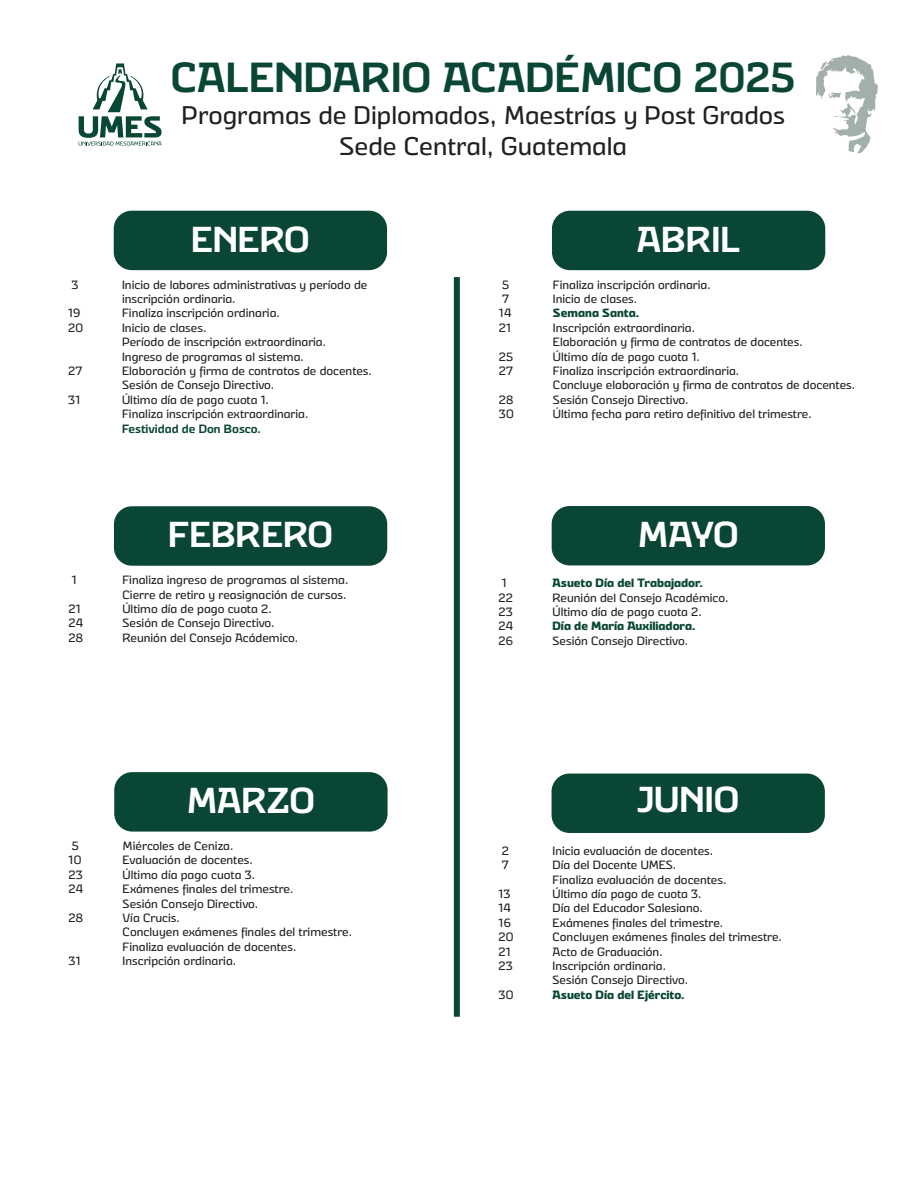
<style>
.page{position:relative;width:918px;height:1188px;background:#fff}
.page>*{position:absolute;margin:0;border:0;box-sizing:border-box;transform-origin:0 0}
.t1{font:700 42px "Eixample Villa";color:#094635}
.t2{font:700 36px "Eixample Villa";color:#fff}
.t3{font:25.5px/30.6px "Eixample Villa";color:#231f20;text-align:center}
.t4{font:12px/14.4px "Eixample Villa";color:#231f20}
.t5{font:800 12px "Eixample Villa";color:#094635}
.t6{font:700 12px "Eixample Villa";color:#094635}
</style>
<div class="page">
<svg style="left:79px;top:63px;width:83px;height:83px"></svg>
<svg style="left:816px;top:55px;width:62px;height:99px"></svg>
<div style="left:114px;top:211px;width:273px;height:59px;background:#094635;border-radius:18px"></div>
<div style="left:114px;top:506px;width:273px;height:60px;background:#094635;border-radius:18px"></div>
<div style="left:114px;top:772px;width:274px;height:60px;background:#094635;border-radius:18px"></div>
<div style="left:552px;top:211px;width:273px;height:59px;background:#094635;border-radius:18px"></div>
<div style="left:552px;top:506px;width:273px;height:59px;background:#094635;border-radius:18px"></div>
<div style="left:552px;top:774px;width:273px;height:59px;background:#094635;border-radius:18px"></div>
<div style="left:454px;top:277px;width:6px;height:740px;background:#094635"></div>
<h1 class="t1" style="left:171px;top:50px;width:627px">CALENDARIO ACADÉMICO 2025</h1>
<h3 class="t3" style="left:182px;top:100px;width:605px">Programas de Diplomados, Maestrías y Post Grados<br>Sede Central, Guatemala</h3>
<h2 class="t2" style="left:191px;top:216px;width:120px">ENERO</h2>
<p class="t4" style="left:71px;top:277px;width:9px">3</p>
<p class="t4" style="left:122px;top:277px;width:247px">Inicio de labores administrativas y período de inscripción ordinaria.</p>
<p class="t4" style="left:68px;top:306px;width:14px">19</p>
<p class="t4" style="left:122px;top:306px;width:159px">Finaliza inscripción ordinaria.</p>
<p class="t4" style="left:68px;top:320px;width:16px">20</p>
<p class="t4" style="left:122px;top:320px;width:206px">Inicio de clases.<br>Período de inscripción extraordinaria.<br>Ingreso de programas al sistema.</p>
<p class="t4" style="left:68px;top:363px;width:16px">27</p>
<p class="t4" style="left:122px;top:363px;width:251px">Elaboración y firma de contratos de docentes.<br>Sesión de Consejo Directivo.</p>
<p class="t4" style="left:68px;top:392px;width:14px">31</p>
<p class="t4" style="left:122px;top:392px;width:188px">Último día de pago cuota 1.<br>Finaliza inscripción extraordinaria.</p>
<p class="t6" style="left:122px;top:421px;width:140px">Festividad de Don Bosco.</p>
<h2 class="t2" style="left:168px;top:512px;width:166px">FEBRERO</h2>
<p class="t4" style="left:72px;top:572px;width:7px">1</p>
<p class="t4" style="left:122px;top:572px;width:227px">Finaliza ingreso de programas al sistema.<br>Cierre de retiro y reasignación de cursos.</p>
<p class="t4" style="left:68px;top:601px;width:14px">21</p>
<p class="t4" style="left:122px;top:601px;width:151px">Último día de pago cuota 2.</p>
<p class="t4" style="left:68px;top:616px;width:16px">24</p>
<p class="t4" style="left:122px;top:616px;width:154px">Sesión de Consejo Directivo.</p>
<p class="t4" style="left:68px;top:630px;width:16px">28</p>
<p class="t4" style="left:122px;top:630px;width:177px">Reunión del Consejo Acádemico.</p>
<h2 class="t2" style="left:187px;top:777px;width:130px">MARZO</h2>
<p class="t4" style="left:72px;top:838px;width:9px">5</p>
<p class="t4" style="left:123px;top:838px;width:112px">Miércoles de Ceniza.</p>
<p class="t4" style="left:69px;top:853px;width:14px">10</p>
<p class="t4" style="left:123px;top:853px;width:132px">Evaluación de docentes.</p>
<p class="t4" style="left:69px;top:867px;width:16px">23</p>
<p class="t4" style="left:123px;top:867px;width:134px">Último día pago cuota 3.</p>
<p class="t4" style="left:69px;top:882px;width:16px">24</p>
<p class="t4" style="left:123px;top:882px;width:172px">Exámenes finales del trimestre.<br>Sesión Consejo Directivo.</p>
<p class="t4" style="left:69px;top:910px;width:16px">28</p>
<p class="t4" style="left:123px;top:910px;width:231px">Vía Crucis.<br>Concluyen exámenes finales del trimestre.<br>Finaliza evaluación de docentes.</p>
<p class="t4" style="left:69px;top:954px;width:14px">31</p>
<p class="t4" style="left:123px;top:954px;width:115px">Inscripción ordinaria.</p>
<h2 class="t2" style="left:637px;top:216px;width:105px">ABRIL</h2>
<p class="t4" style="left:502px;top:277px;width:9px">5</p>
<p class="t4" style="left:553px;top:277px;width:159px">Finaliza inscripción ordinaria.</p>
<p class="t4" style="left:502px;top:291px;width:8px">7</p>
<p class="t4" style="left:553px;top:291px;width:86px">Inicio de clases.</p>
<p class="t4" style="left:499px;top:306px;width:14px">14</p>
<p class="t5" style="left:553px;top:305px;width:88px">Semana Santa.</p>
<p class="t4" style="left:499px;top:320px;width:14px">21</p>
<p class="t4" style="left:553px;top:320px;width:251px">Inscripción extraordinaria.<br>Elaboración y firma de contratos de docentes.</p>
<p class="t4" style="left:499px;top:349px;width:16px">25</p>
<p class="t4" style="left:553px;top:349px;width:148px">Último día de pago cuota 1.</p>
<p class="t4" style="left:499px;top:363px;width:16px">27</p>
<p class="t4" style="left:553px;top:363px;width:304px">Finaliza inscripción extraordinaria.<br>Concluye elaboración y firma de contratos de docentes.</p>
<p class="t4" style="left:499px;top:392px;width:16px">28</p>
<p class="t4" style="left:553px;top:392px;width:137px">Sesión Consejo Directivo.</p>
<p class="t4" style="left:499px;top:407px;width:16px">30</p>
<p class="t4" style="left:553px;top:407px;width:260px">Última fecha para retiro definitivo del trimestre.</p>
<h2 class="t2" style="left:638px;top:511px;width:102px">MAYO</h2>
<p class="t4" style="left:502px;top:576px;width:7px">1</p>
<p class="t5" style="left:553px;top:575px;width:152px">Asueto Día del Trabajador.</p>
<p class="t4" style="left:499px;top:590px;width:16px">22</p>
<p class="t4" style="left:553px;top:590px;width:177px">Reunión del Consejo Académico.</p>
<p class="t4" style="left:499px;top:604px;width:16px">23</p>
<p class="t4" style="left:553px;top:604px;width:151px">Último día de pago cuota 2.</p>
<p class="t4" style="left:499px;top:619px;width:16px">24</p>
<p class="t5" style="left:553px;top:619px;width:145px">Día de María Auxiliadora.</p>
<p class="t4" style="left:499px;top:633px;width:16px">26</p>
<p class="t4" style="left:553px;top:633px;width:137px">Sesión Consejo Directivo.</p>
<h2 class="t2" style="left:637px;top:776px;width:104px">JUNIO</h2>
<p class="t4" style="left:502px;top:843px;width:9px">2</p>
<p class="t4" style="left:553px;top:843px;width:162px">Inicia evaluación de docentes.</p>
<p class="t4" style="left:502px;top:858px;width:8px">7</p>
<p class="t4" style="left:553px;top:858px;width:175px">Día del Docente UMES.<br>Finaliza evaluación de docentes.</p>
<p class="t4" style="left:499px;top:886px;width:14px">13</p>
<p class="t4" style="left:553px;top:886px;width:151px">Último día pago de cuota 3.</p>
<p class="t4" style="left:499px;top:901px;width:14px">14</p>
<p class="t4" style="left:553px;top:901px;width:152px">Día del Educador Salesiano.</p>
<p class="t4" style="left:499px;top:915px;width:14px">16</p>
<p class="t4" style="left:553px;top:915px;width:172px">Exámenes finales del trimestre.</p>
<p class="t4" style="left:499px;top:930px;width:16px">20</p>
<p class="t4" style="left:553px;top:930px;width:231px">Concluyen exámenes finales del trimestre.</p>
<p class="t4" style="left:499px;top:944px;width:14px">21</p>
<p class="t4" style="left:553px;top:944px;width:112px">Acto de Graduación.</p>
<p class="t4" style="left:499px;top:958px;width:16px">23</p>
<p class="t4" style="left:553px;top:958px;width:137px">Inscripción ordinaria.<br>Sesión Consejo Directivo.</p>
<p class="t4" style="left:499px;top:987px;width:16px">30</p>
<p class="t5" style="left:553px;top:987px;width:134px">Asueto Día del Ejército.</p>
</div>
